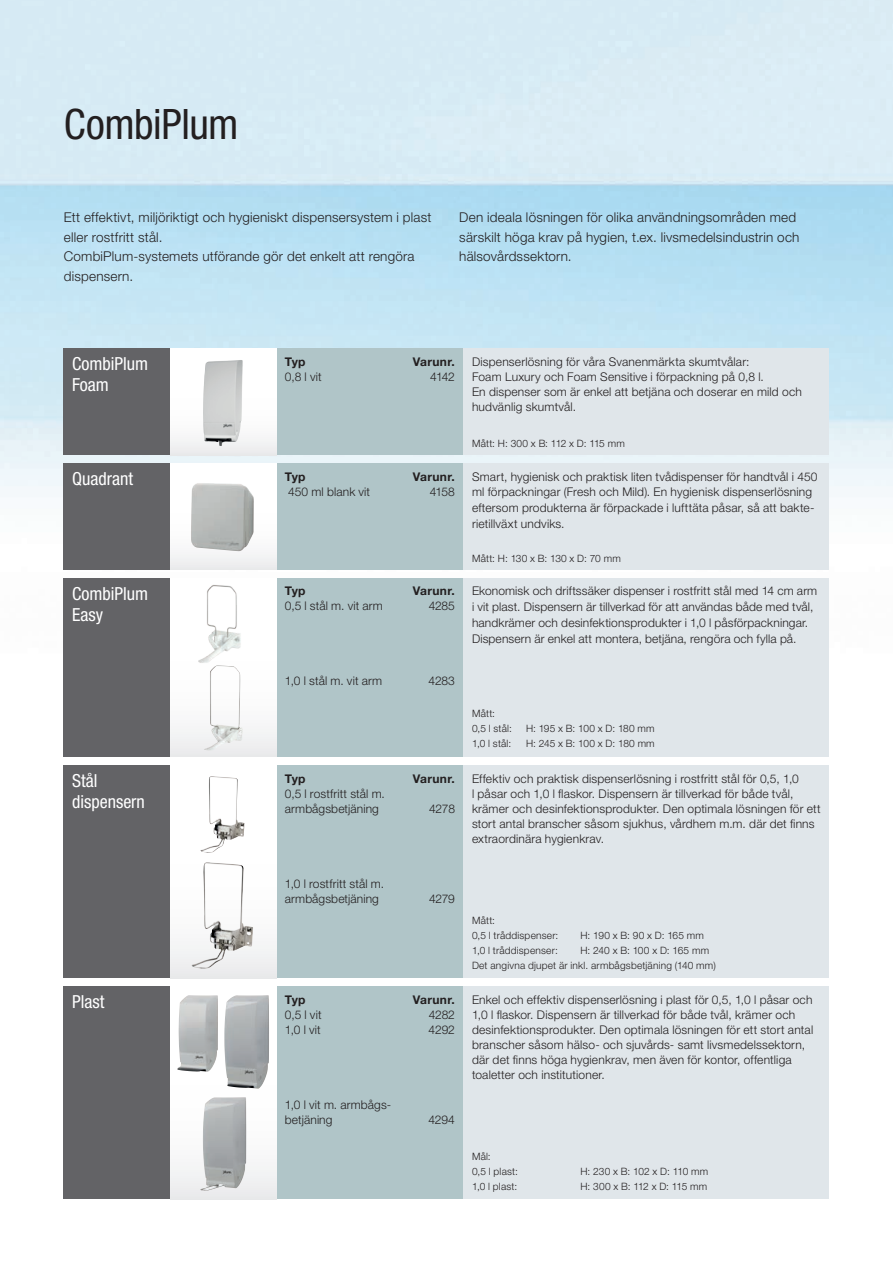
<style>
.page{position:relative;width:893px;height:1263px;background:#fff}
.page>*{position:absolute;margin:0;border:0;box-sizing:border-box;transform-origin:0 0}
.t1{font:condensed 42px "Helvetica Neue LT Std";letter-spacing:-.01em;color:#231f20}
.t2{font:condensed 18px/21px "Helvetica Neue LT Std";color:#fff}
.t3{font:300 13.5px/19.5px "Helvetica Neue LT Std";letter-spacing:.015em;color:#231f20}
.t4{font:300 12px/15px "Helvetica Neue LT Std";letter-spacing:.015em;color:#231f20}
.t5{font:700 12px "Helvetica Neue LT Std";letter-spacing:.03em;color:#231f20}
.t6{font:300 10.2px/15px "Helvetica Neue LT Std";letter-spacing:.02em;color:#231f20}
.t7{font:300 10.2px "Helvetica Neue LT Std";color:#231f20}
.t8{font:300 10.2px "Helvetica Neue LT Std";letter-spacing:-.045em;color:#231f20}
</style>
<div class="page">
<img style="left:0;top:0;width:893px;height:692px">
<div style="left:64px;top:765px;width:106px;height:213px;background:#636366"></div>
<div style="left:64px;top:986px;width:106px;height:213px;background:#636366"></div>
<div style="left:276px;top:765px;width:187px;height:213px;background:#b0c5c8"></div>
<div style="left:276px;top:986px;width:187px;height:213px;background:#b0c5c8"></div>
<div style="left:463px;top:765px;width:366px;height:213px;background:#e0e6ea"></div>
<div style="left:463px;top:986px;width:366px;height:213px;background:#e0e6ea"></div>
<div style="left:64px;top:349px;width:106px;height:106px;background:#636366"></div>
<div style="left:64px;top:463px;width:106px;height:107px;background:#636366"></div>
<div style="left:64px;top:578px;width:106px;height:179px;background:#636366"></div>
<div style="left:276px;top:349px;width:187px;height:106px;background:#b0c5c8"></div>
<div style="left:276px;top:463px;width:187px;height:107px;background:#b0c5c8"></div>
<div style="left:276px;top:578px;width:187px;height:179px;background:#b0c5c8"></div>
<div style="left:463px;top:349px;width:366px;height:106px;background:#e0e6ea"></div>
<div style="left:463px;top:463px;width:366px;height:107px;background:#e0e6ea"></div>
<div style="left:463px;top:578px;width:366px;height:179px;background:#e0e6ea"></div>
<div style="left:170px;top:349px;width:106px;height:106px;background:linear-gradient(to right,#f9fafa,#f9f9fa)"></div>
<img style="left:203px;top:360px;width:42px;height:86px">
<div style="left:170px;top:463px;width:106px;height:107px;background:linear-gradient(to bottom,#fff,#f3f3f4)"></div>
<img style="left:191px;top:483px;width:63px;height:68px">
<div style="left:170px;top:578px;width:106px;height:179px;background:linear-gradient(to right,#f1f1f2,#f2f3f4)"></div>
<img style="left:174px;top:578px;width:98px;height:101px">
<div style="left:170px;top:765px;width:106px;height:213px;background:linear-gradient(to bottom,#fff,#f3f3f4)"></div>
<img style="left:199px;top:776px;width:45px;height:77px">
<img style="left:190px;top:862px;width:63px;height:107px">
<div style="left:170px;top:986px;width:106px;height:213px;background:linear-gradient(to bottom,#fff,#f2f3f4)"></div>
<img style="left:177px;top:995px;width:41px;height:77px">
<img style="left:224px;top:995px;width:45px;height:94px">
<img style="left:200px;top:1097px;width:46px;height:94px">
<img style="left:202px;top:665px;width:41px;height:85px">
<h1 class="t1" style="left:64px;top:100px;width:176px">CombiPlum</h1>
<p class="t3" style="left:64px;top:207px;width:369px">Ett effektivt, miljöriktigt och hygieniskt dispensersystem i plast eller rostfritt stål.<br>CombiPlum-systemets utförande gör det enkelt att rengöra dispensern.</p>
<p class="t3" style="left:459px;top:207px;width:342px">Den ideala lösningen för olika användningsområden med särskilt höga krav på hygien, t.ex. livsmedelsindustrin och hälsovårdssektorn.</p>
<h2 class="t2" style="left:72px;top:353px;width:77px">CombiPlum<br>Foam</h2>
<h2 class="t2" style="left:72px;top:468px;width:62px">Quadrant</h2>
<h2 class="t2" style="left:72px;top:583px;width:77px">CombiPlum<br>Easy</h2>
<p class="t5" style="left:285px;top:354px;width:22px">Typ</p>
<p class="t5" style="left:413px;top:354px;width:44px">Varunr.</p>
<p class="t4" style="left:285px;top:369px;width:38px">0,8 l vit</p>
<p class="t4" style="left:430px;top:369px;width:26px">4142</p>
<p class="t5" style="left:285px;top:469px;width:22px">Typ</p>
<p class="t5" style="left:413px;top:469px;width:44px">Varunr.</p>
<p class="t4" style="left:288px;top:484px;width:83px">450 ml blank vit</p>
<p class="t4" style="left:430px;top:484px;width:27px">4158</p>
<p class="t5" style="left:285px;top:584px;width:22px">Typ</p>
<p class="t5" style="left:413px;top:584px;width:44px">Varunr.</p>
<p class="t4" style="left:285px;top:598px;width:99px">0,5 l stål m. vit arm</p>
<p class="t4" style="left:429px;top:598px;width:28px">4285</p>
<p class="t4" style="left:472px;top:354px;width:331px">Dispenserlösning för våra Svanenmärkta skumtvålar:<br>Foam Luxury och Foam Sensitive i förpackning på 0,8 l.<br>En dispenser som är enkel att betjäna och doserar en mild och hudvänlig skumtvål.</p>
<p class="t6" style="left:472px;top:436px;width:154px">Mått: H: 300 x B: 112 x D: 115 mm</p>
<p class="t4" style="left:472px;top:468px;width:347px;line-height:15.8px">Smart, hygienisk och praktisk liten tvådispenser för handtvål i 450 ml förpackningar (Fresh och Mild). En hygienisk dispenserlösning eftersom produkterna är förpackade i lufttäta påsar, så att bakte&shy;rietillväxt undviks.</p>
<p class="t6" style="left:472px;top:550px;width:150px">Mått: H: 130 x B: 130 x D: 70 mm</p>
<p class="t4" style="left:472px;top:583px;width:347px;line-height:15.8px">Ekonomisk och driftssäker dispenser i rostfritt stål med 14 cm arm i vit plast. Dispensern är tillverkad för att användas både med tvål, handkrämer och desinfektionsprodukter i 1,0 l påsförpackningar.<br>Dispensern är enkel att montera, betjäna, rengöra och fylla på.</p>
<p class="t4" style="left:285px;top:673px;width:99px">1,0 l stål m. vit arm</p>
<p class="t4" style="left:429px;top:673px;width:28px">4283</p>
<p class="t6" style="left:472px;top:706px;width:41px">Mått:<br>0,5 l stål:</p>
<p class="t6" style="left:526px;top:721px;width:130px">H: 195 x B: 100 x D: 180 mm</p>
<p class="t6" style="left:472px;top:736px;width:41px">1,0 l stål:</p>
<p class="t6" style="left:526px;top:736px;width:130px">H: 245 x B: 100 x D: 180 mm</p>
<h2 class="t2" style="left:72px;top:770px;width:74px">Stål dispensern</h2>
<p class="t5" style="left:285px;top:771px;width:22px">Typ</p>
<p class="t5" style="left:413px;top:771px;width:44px">Varunr.</p>
<p class="t4" style="left:285px;top:785px;width:102px">0,5 l rostfritt stål m. armbågsbetjäning</p>
<p class="t4" style="left:429px;top:800px;width:27px">4278</p>
<p class="t4" style="left:472px;top:770px;width:350px">Effektiv och praktisk dispenserlösning i rostfritt stål för 0,5, 1,0<br>l påsar och 1,0 l flaskor. Dispensern är tillverkad för både tvål, krämer och desinfektionsprodukter. Den optimala lösningen för ett stort antal branscher såsom sjukhus, vårdhem m.m. där det finns extraordinära hygienkrav.</p>
<p class="t4" style="left:285px;top:875px;width:101px">1,0 l rostfritt stål m. armbågsbetjäning</p>
<p class="t4" style="left:429px;top:890px;width:27px">4279</p>
<p class="t6" style="left:472px;top:912px;width:88px">Mått:<br>0,5 l tråddispenser:</p>
<p class="t6" style="left:580px;top:927px;width:125px">H: 190 x B: 90 x D: 165 mm</p>
<h2 class="t2" style="left:72px;top:991px;width:34px">Plast</h2>
<p class="t5" style="left:285px;top:992px;width:22px">Typ</p>
<p class="t5" style="left:413px;top:992px;width:44px">Varunr.</p>
<p class="t4" style="left:285px;top:1007px;width:38px">0,5 l vit</p>
<p class="t4" style="left:429px;top:1007px;width:28px">4282</p>
<p class="t4" style="left:285px;top:1022px;width:37px">1,0 l vit</p>
<p class="t4" style="left:429px;top:1022px;width:28px">4292</p>
<p class="t6" style="left:472px;top:942px;width:87px">1,0 l tråddispenser:</p>
<p class="t6" style="left:472px;top:942px;width:245px;text-indent:108px">H: 240 x B: 100 x D: 165 mm<br>Det angivna djupet är inkl. armbågsbetjäning (140 mm)</p>
<p class="t4" style="left:472px;top:992px;width:343px">Enkel och effektiv dispenserlösning i plast för 0,5, 1,0 l påsar och 1,0 l flaskor. Dispensern är tillverkad för både tvål, krämer och desinfektionsprodukter. Den optimala lösningen för ett stort antal branscher såsom hälso- och sjuvårds- samt livsmedelssektorn, där det finns höga hygienkrav, men även för kontor, offentliga toaletter och institutioner.</p>
<p class="t4" style="left:285px;top:1097px;width:108px">1,0 l vit m. armbågs&shy;betjäning</p>
<p class="t4" style="left:428px;top:1112px;width:28px">4294</p>
<p class="t6" style="left:472px;top:1149px;width:47px">Mål:<br>0,5 l plast:</p>
<p class="t7" style="left:580px;top:1165px;width:129px">H: 230 x B: 102 x D: 110 mm</p>
<p class="t6" style="left:472px;top:1179px;width:47px">1,0 l plast:</p>
<p class="t8" style="left:580px;top:1180px;width:128px">H: 300 x B: 112 x D: 115 mm</p>
</div>
